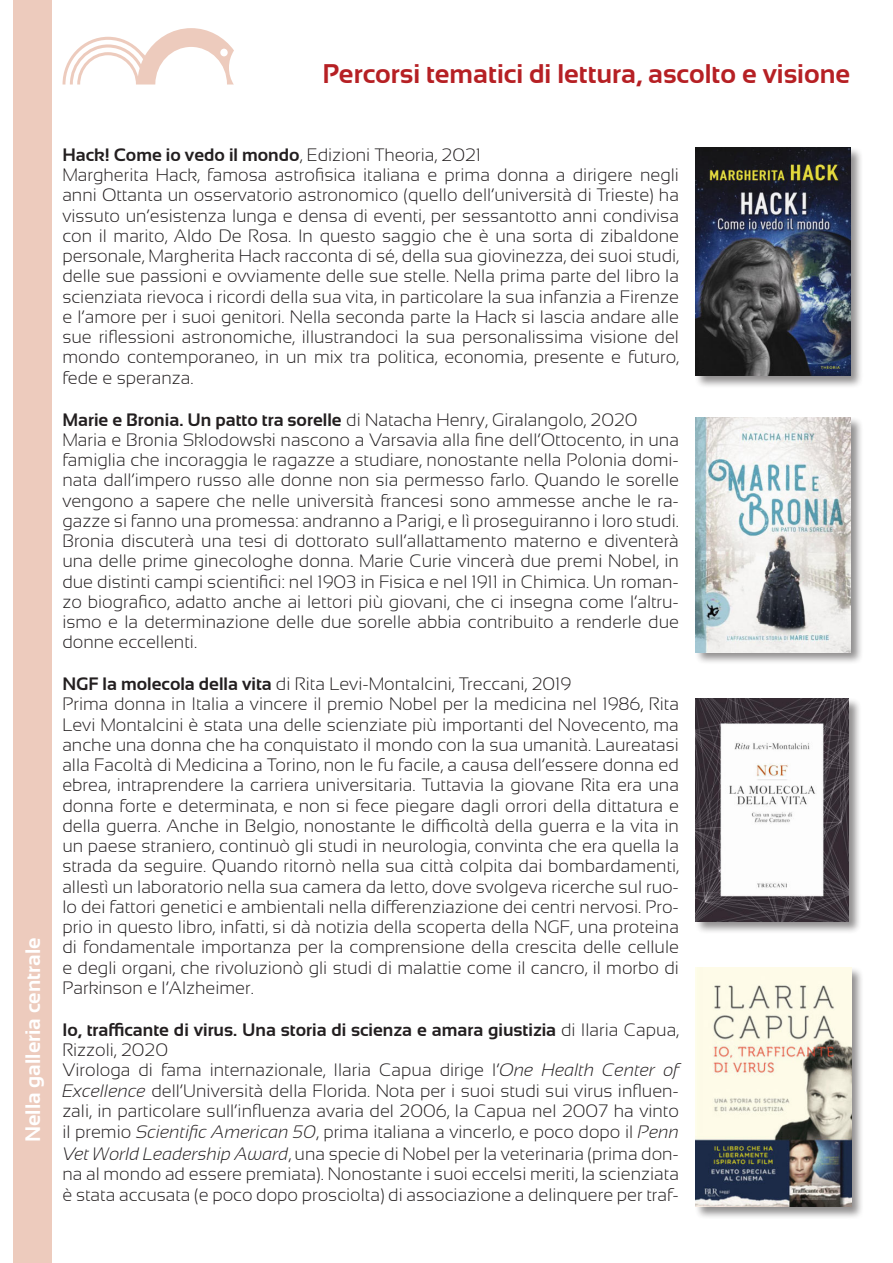
<style>
.page{position:relative;width:893px;height:1263px;background:#fff}
.page>*{position:absolute;margin:0;border:0;box-sizing:border-box;transform-origin:0 0}
.t1{font:700 27px "Sansation";color:#b62024}
.t2{font:700 21px "Sansation";color:#fff}
.t3{font:300 18px/20.2px "Sansation";color:#231f20}
.s1{font-weight:700}
.s2{font-style:italic}
</style>
<div class="page">
<div style="left:695px;top:147px;width:169px;height:242px;background:#231f20;opacity:.5"></div>
<img style="left:696px;top:148px;width:154px;height:228px">
<svg style="left:63px;top:28px;width:171px;height:57px"></svg>
<div style="left:13px;top:0;width:39px;height:1263px;background:#edcbbd"></div>
<div style="left:695px;top:417px;width:169px;height:248px;background:#231f20;opacity:.5"></div>
<img style="left:696px;top:417px;width:154px;height:235px">
<div style="left:695px;top:698px;width:166px;height:236px;background:#231f20;opacity:.5"></div>
<img style="left:695px;top:699px;width:154px;height:222px">
<div style="left:695px;top:967px;width:170px;height:253px;background:#231f20;opacity:.5"></div>
<img style="left:696px;top:968px;width:155px;height:239px">
<h1 class="t1" style="left:322px;top:64px;width:529px">Percorsi tematici di lettura, ascolto e visione</h1>
<p class="t2" style="left:25px;top:1142px;width:206px;rotate:-90deg">Nella galleria centrale</p>
<p class="t3" style="left:62px;top:144px;width:618px"><span class="s1">Hack! Come io vedo il mondo</span>, Edizioni Theoria, 2021<br>Margherita Hack, famosa astrofisica italiana e prima donna a dirigere negli anni Ottanta un osservatorio astronomico (quello dell’università di Trieste) ha vissuto un’esistenza lunga e densa di eventi, per sessantotto anni condivisa con il marito, Aldo De Rosa. In questo saggio che è una sorta di zibaldone personale, Margherita Hack racconta di sé, della sua giovinezza, dei suoi studi, delle sue passioni e ovviamente delle sue stelle. Nella prima parte del libro la scienziata rievoca i ricordi della sua vita, in particolare la sua infanzia a Firenze e l’amore per i suoi genitori. Nella seconda parte la Hack si lascia andare alle sue riflessioni astronomiche, illustrandoci la sua personalissima visione del mondo contemporaneo, in un mix tra politica, economia, presente e futuro, fede e speranza.</p>
<p class="t3" style="left:62px;top:409px;width:618px"><span class="s1">Marie e Bronia. Un patto tra sorelle</span> di Natacha Henry, Giralangolo, 2020<br>Maria e Bronia Sklodowski nascono a Varsavia alla fine dell’Ottocento, in una famiglia che incoraggia le ragazze a studiare, nonostante nella Polonia domi&shy;nata dall’impero russo alle donne non sia permesso farlo. Quando le sorelle vengono a sapere che nelle università francesi sono ammesse anche le ra&shy;gazze si fanno una promessa: andranno a Parigi, e lì proseguiranno i loro studi.<br>Bronia discuterà una tesi di dottorato sull’allattamento materno e diventerà una delle prime ginecologhe donna. Marie Curie vincerà due premi Nobel, in due distinti campi scientifici: nel 1903 in Fisica e nel 1911 in Chimica. Un roman&shy;zo biografico, adatto anche ai lettori più giovani, che ci insegna come l’altru&shy;ismo e la determinazione delle due sorelle abbia contribuito a renderle due donne eccellenti.</p>
<p class="t3" style="left:62px;top:674px;width:618px"><span class="s1">NGF la molecola della vita</span> di Rita Levi-Montalcini, Treccani, 2019<br>Prima donna in Italia a vincere il premio Nobel per la medicina nel 1986, Rita Levi Montalcini è stata una delle scienziate più importanti del Novecento, ma anche una donna che ha conquistato il mondo con la sua umanità. Laureatasi alla Facoltà di Medicina a Torino, non le fu facile, a causa dell’essere donna ed ebrea, intraprendere la carriera universitaria. Tuttavia la giovane Rita era una donna forte e determinata, e non si fece piegare dagli orrori della dittatura e della guerra. Anche in Belgio, nonostante le difficoltà della guerra e la vita in un paese straniero, continuò gli studi in neurologia, convinta che era quella la strada da seguire. Quando ritornò nella sua città colpita dai bombardamenti, allestì un laboratorio nella sua camera da letto, dove svolgeva ricerche sul ruo&shy;lo dei fattori genetici e ambientali nella differenziazione dei centri nervosi. Pro&shy;prio in questo libro, infatti, si dà notizia della scoperta della NGF, una proteina di fondamentale importanza per la comprensione della crescita delle cellule e degli organi, che rivoluzionò gli studi di malattie come il cancro, il morbo di Parkinson e l’Alzheimer.</p>
<p class="t3" style="left:62px;top:1019px;width:618px"><span class="s1">Io, trafficante di virus. Una storia di scienza e amara giustizia</span> di Ilaria Capua, Rizzoli, 2020<br>Virologa di fama internazionale, Ilaria Capua dirige l’<span class="s2">One Health Center of Excellence</span> dell’Università della Florida. Nota per i suoi studi sui virus influen&shy;zali, in particolare sull’influenza avaria del 2006, la Capua nel 2007 ha vinto il premio <span class="s2">Scientific American 50</span>, prima italiana a vincerlo, e poco dopo il <span class="s2">Penn Vet World Leadership Award</span>, una specie di Nobel per la veterinaria (prima don&shy;na al mondo ad essere premiata). Nonostante i suoi eccelsi meriti, la scienziata è stata accusata (e poco dopo prosciolta) di associazione a delinquere per traf-</p>
</div>
